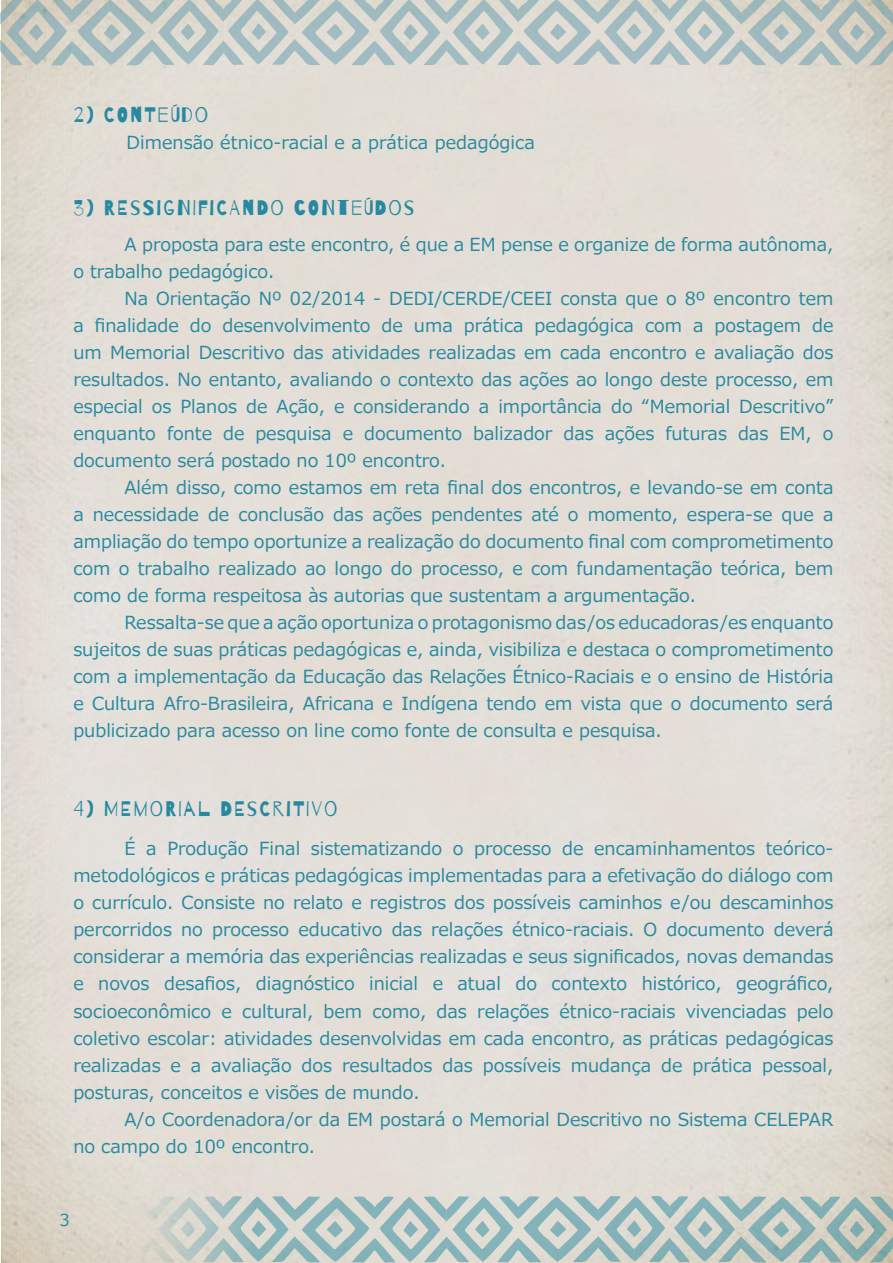
<style>
.page{position:relative;width:893px;height:1263px;background:#fff}
.page>*{position:absolute;margin:0;border:0;box-sizing:border-box;transform-origin:0 0}
.Padrão{font:21px "Barrio";letter-spacing:.09em;color:#27899f}
.Padrão-2{font:18px/27px "Meiryo";color:#27899f;text-align:justify}
.t1{font:16.5px "Meiryo";color:#27899f}
</style>
<div class="page">
<svg style="left:0;top:0;width:893px;height:66px;background:#c1cac6"></svg>
<svg style="left:1px;top:1196px;width:892px;height:67px;background:#bcc9c4"></svg>
<p class="Padrão" style="left:73px;top:104px;width:136px">2) CONTEÚDO</p>
<p class="Padrão-2" style="left:126px;top:130px;width:410px">Dimensão étnico-racial e a prática pedagógica</p>
<p class="Padrão" style="left:73px;top:197px;width:342px">3) RESSIGNIFICANDO CONTEÚDOS</p>
<p class="Padrão-2" style="left:73px;top:232px;width:761px;text-indent:51px">A proposta para este encontro, é que a EM pense e organize de forma autônoma, o trabalho pedagógico.</p>
<p class="Padrão-2" style="left:73px;top:286px;width:762px;text-indent:51px">Na Orientação Nº 02/2014 - DEDI/CERDE/CEEI consta que o 8º encontro tem a finalidade do desenvolvimento de uma prática pedagógica com a postagem de um Memorial Descritivo das atividades realizadas em cada encontro e avaliação dos resultados. No entanto, avaliando o contexto das ações ao longo deste processo, em especial os Planos de Ação, e considerando a importância do “Memorial Descritivo” enquanto fonte de pesquisa e documento balizador das ações futuras das EM, o documento será postado no 10º encontro.</p>
<p class="Padrão-2" style="left:73px;top:475px;width:762px;text-indent:51px">Além disso, como estamos em reta final dos encontros, e levando-se em conta a necessidade de conclusão das ações pendentes até o momento, espera-se que a ampliação do tempo oportunize a realização do documento final com comprometimento com o trabalho realizado ao longo do processo, e com fundamentação teórica, bem como de forma respeitosa às autorias que sustentam a argumentação.</p>
<p class="Padrão-2" style="left:73px;top:610px;width:762px;text-indent:51px">Ressalta-se que a ação oportuniza o protagonismo das/os educadoras/es enquanto sujeitos de suas práticas pedagógicas e, ainda, visibiliza e destaca o comprometimento com a implementação da Educação das Relações Étnico-Raciais e o ensino de História e Cultura Afro-Brasileira, Africana e Indígena tendo em vista que o documento será publicizado para acesso on line como fonte de consulta e pesquisa.</p>
<p class="Padrão" style="left:73px;top:797px;width:266px">4) MEMORIAL DESCRITIVO</p>
<p class="Padrão-2" style="left:73px;top:836px;width:762px;text-indent:51px">É a Produção Final sistematizando o processo de encaminhamentos teórico&shy;metodológicos e práticas pedagógicas implementadas para a efetivação do diálogo com o currículo. Consiste no relato e registros dos possíveis caminhos e/ou descaminhos percorridos no processo educativo das relações étnico-raciais. O documento deverá considerar a memória das experiências realizadas e seus significados, novas demandas e novos desafios, diagnóstico inicial e atual do contexto histórico, geográfico, socioeconômico e cultural, bem como, das relações étnico-raciais vivenciadas pelo coletivo escolar: atividades desenvolvidas em cada encontro, as práticas pedagógicas realizadas e a avaliação dos resultados das possíveis mudança de prática pessoal, posturas, conceitos e visões de mundo.</p>
<p class="Padrão-2" style="left:73px;top:1106px;width:762px;text-indent:51px">A/o Coordenadora/or da EM postará o Memorial Descritivo no Sistema CELEPAR no campo do 10º encontro.</p>
<p class="t1" style="left:60px;top:1208px;width:12px">3</p>
</div>
